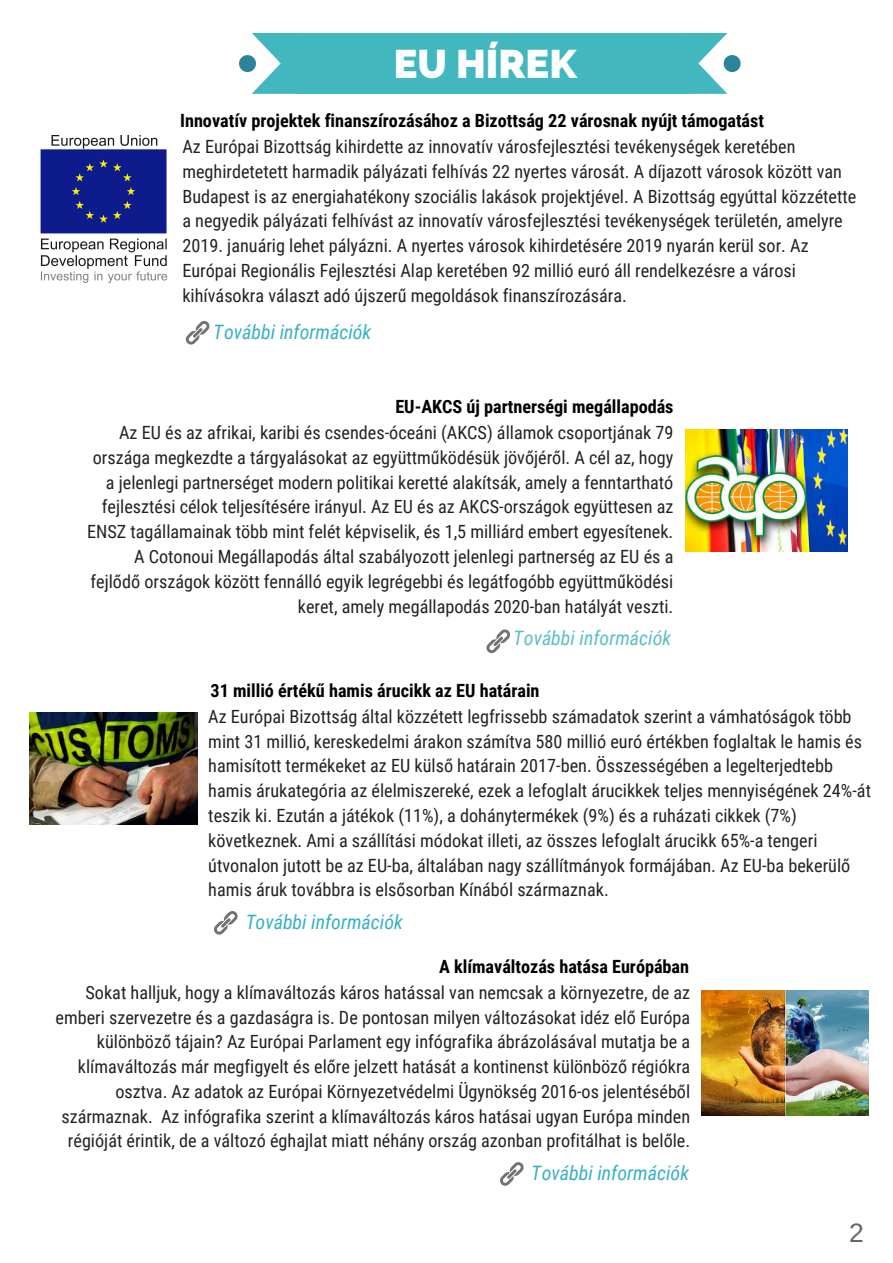
<style>
.page{position:relative;width:893px;height:1263px;background:#fff}
.page>*{position:absolute;margin:0;border:0;box-sizing:border-box;transform-origin:0 0}
.t1{font:800 39.75px "Raleway";color:#fff}
.t2{font:26.55px "Arimo";color:#666}
.t3{font:italic 19.8px "Roboto Condensed";color:#1aa5bf}
.t4{font:italic 19.8px "Roboto Condensed";color:#42b7be}
.t5{font:18.15px/24.8px "Roboto Condensed";color:#222}
.t6{font:700 18.15px "Roboto Condensed";color:#000}
</style>
<div class="page">
<div style="left:296px;top:33px;width:392px;height:61px;background:#42b7be"></div>
<svg style="left:688px;top:33px;width:53px;height:61px"></svg>
<svg style="left:239px;top:33px;width:57px;height:61px"></svg>
<svg style="left:186px;top:321px;width:23px;height:24px"></svg>
<svg style="left:486px;top:629px;width:24px;height:24px"></svg>
<svg style="left:214px;top:911px;width:24px;height:24px"></svg>
<svg style="left:500px;top:1162px;width:24px;height:24px"></svg>
<img style="left:40px;top:135px;width:128px;height:148px">
<img style="left:686px;top:429px;width:162px;height:123px">
<img style="left:29px;top:713px;width:168px;height:111px">
<img style="left:701px;top:991px;width:167px;height:125px">
<h1 class="t1" style="left:394px;top:40px;width:184px">EU HÍREK</h1>
<p class="t6" style="left:180px;top:110px;width:585px">Innovatív projektek finanszírozásához a Bizottság 22 városnak nyújt támogatást</p>
<p class="t5" style="left:182px;top:135px;width:675px">Az Európai Bizottság kihirdette az innovatív városfejlesztési tevékenységek keretében meghirdetetett harmadik pályázati felhívás 22 nyertes városát. A díjazott városok között van Budapest is az energiahatékony szociális lakások projektjével. A Bizottság egyúttal közzétette a negyedik pályázati felhívást az innovatív városfejlesztési tevékenységek területén, amelyre 2019. januárig lehet pályázni. A nyertes városok kihirdetésére 2019 nyarán kerül sor. Az Európai Regionális Fejlesztési Alap keretében 92 millió euró áll rendelkezésre a városi kihívásokra választ adó újszerű megoldások finanszírozására.</p>
<p class="t3" style="left:214px;top:321px;width:159px">További információk</p>
<p class="t6" style="left:395px;top:396px;width:280px">EU-AKCS új partnerségi megállapodás</p>
<p class="t5" style="left:87px;top:421px;width:588px;text-align:right">Az EU és az afrikai, karibi és csendes-óceáni (AKCS) államok csoportjának 79 országa megkezdte a tárgyalásokat az együttműködésük jövőjéről. A cél az, hogy a jelenlegi partnerséget modern politikai keretté alakítsák, amely a fenntartható fejlesztési célok teljesítésére irányul. Az EU és az AKCS-országok együttesen az ENSZ tagállamainak több mint felét képviselik, és 1,5 milliárd embert egyesítenek.<br>A Cotonoui Megállapodás által szabályozott jelenlegi partnerség az EU és a fejlődő országok között fennálló egyik legrégebbi és legátfogóbb együttműködési keret, amely megállapodás 2020-ban hatályát veszti.</p>
<p class="t4" style="left:514px;top:627px;width:159px">További információk</p>
<p class="t6" style="left:211px;top:680px;width:330px">31 millió értékű hamis árucikk az EU határain</p>
<p class="t5" style="left:208px;top:704px;width:664px">Az Európai Bizottság által közzétett legfrissebb számadatok szerint a vámhatóságok több mint 31 millió, kereskedelmi árakon számítva 580 millió euró értékben foglaltak le hamis és hamisított termékeket az EU külső határain 2017-ben. Összességében a legelterjedtebb hamis árukategória az élelmiszereké, ezek a lefoglalt árucikkek teljes mennyiségének 24%-át teszik ki. Ezután a játékok (11%), a dohánytermékek (9%) és a ruházati cikkek (7%) következnek. Ami a szállítási módokat illeti, az összes lefoglalt árucikk 65%-a tengeri útvonalon jutott be az EU-ba, általában nagy szállítmányok formájában. Az EU-ba bekerülő hamis áruk továbbra is elsősorban Kínából származnak.</p>
<p class="t3" style="left:245px;top:911px;width:159px">További információk</p>
<p class="t6" style="left:439px;top:956px;width:252px">A klímaváltozás hatása Európában</p>
<p class="t5" style="left:56px;top:980px;width:636px;text-align:right">Sokat halljuk, hogy a klímaváltozás káros hatással van nemcsak a környezetre, de az emberi szervezetre és a gazdaságra is. De pontosan milyen változásokat idéz elő Európa különböző tájain? Az Európai Parlament egy infógrafika ábrázolásával mutatja be a klímaváltozás már megfigyelt és előre jelzett hatását a kontinenst különböző régiókra osztva. Az adatok az Európai Környezetvédelmi Ügynökség 2016-os jelentéséből származnak. Az infógrafika szerint a klímaváltozás káros hatásai ugyan Európa minden régióját érintik, de a változó éghajlat miatt néhány ország azonban profitálhat is belőle.</p>
<p class="t3" style="left:532px;top:1162px;width:159px">További információk</p>
<h2 class="t2" style="left:849px;top:1218px;width:16px">2</h2>
</div>
